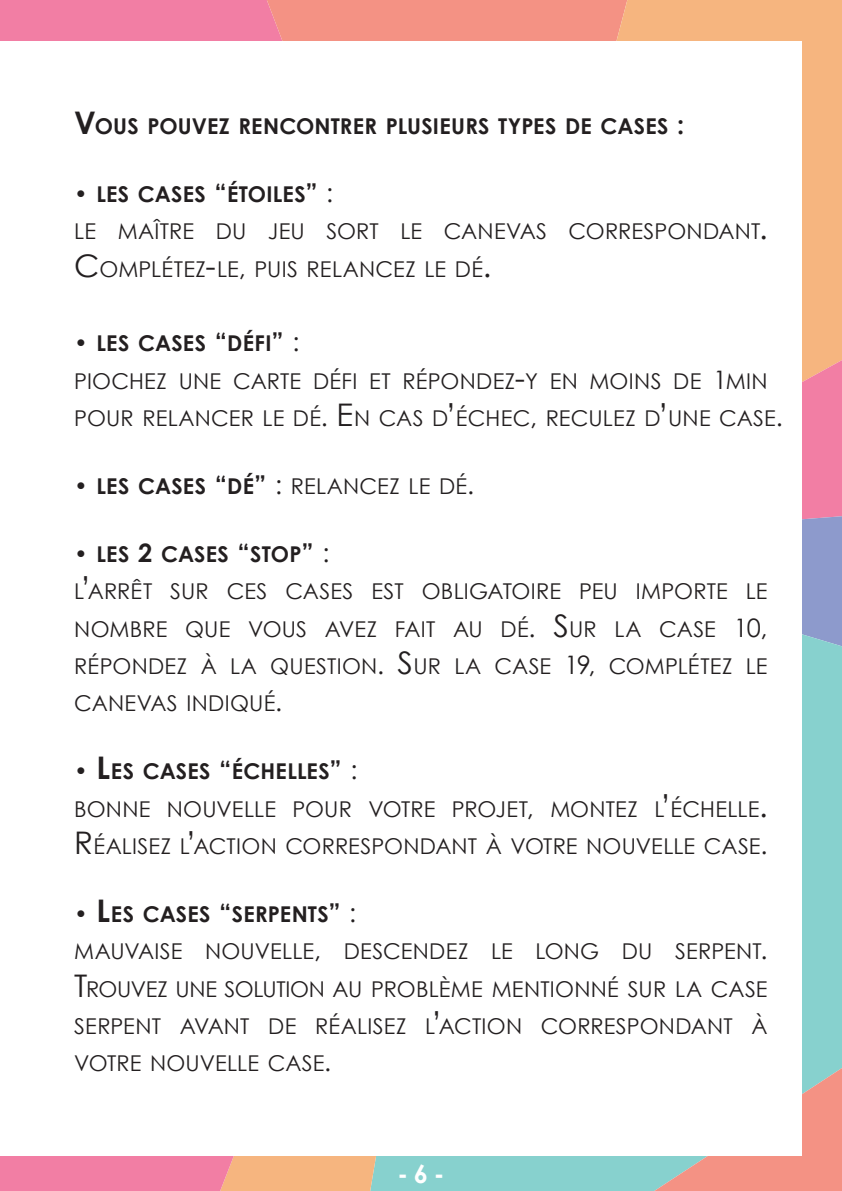
<style>
.page{position:relative;width:842px;height:1191px;background:#fff}
.page>*{position:absolute;margin:0;border:0;box-sizing:border-box;transform-origin:0 0}
.t1{font:700 25.4px "Century Gothic";color:#fff}
.t2{font:21.8px/37.4px "Century Gothic";letter-spacing:.01em;color:#231f20}
.t3{font:700 21.8px "Century Gothic";letter-spacing:.005em;color:#231f20}
.s1{font-size:31.2px}
.s2{font-size:25.4px}
.s3{font-weight:700;font-size:22.6px}
.s4{font-weight:700}
.s5{font-weight:700;font-size:25.4px}
.s6{font-size:22.6px}
.s7{font-weight:700;font-size:31.2px}
</style>
<div class="page">
<div style="left:0;top:0;width:267px;height:41px;background:#f27ea4"></div>
<div style="left:267px;top:0;width:312px;height:41px;background:#f49284"></div>
<svg style="left:579px;top:0;width:263px;height:360px;background:#f5b381"></svg>
<svg style="left:802px;top:360px;width:40px;height:274px;background:#c78cb3"></svg>
<div style="left:411px;top:634px;width:431px;height:557px;background:#87d1ce"></div>
<svg style="left:654px;top:1068px;width:188px;height:123px;background:#e49c8f"></svg>
<svg style="left:315px;top:1156px;width:96px;height:35px;background:#cac09e"></svg>
<svg style="left:0;top:1156px;width:315px;height:35px;background:#f38d99"></svg>
<div style="left:0;top:41px;width:801px;height:1115px;background:#fff"></div>
<p class="t3" style="left:74px;top:110px;width:611px"><span class="s1">V</span>OUS POUVEZ RENCONTRER PLUSIEURS TYPES DE CASES <span class="s2">:</span></p>
<p class="t2" style="left:74px;top:175px;width:695px"><span class="s3">•</span> <span class="s4">LES CASES</span> <span class="s5">“</span><span class="s4">ÉTOILES</span><span class="s5">”</span> <span class="s2">:<br></span>LE MAÎTRE DU JEU SORT LE CANEVAS CORRESPONDANT<span class="s1">.<br>C</span>OMPLÉTEZ<span class="s1">-</span>LE<span class="s2">,</span> PUIS RELANCEZ LE DÉ<span class="s1">.</span></p>
<p class="t2" style="left:74px;top:324px;width:710px"><span class="s6">•</span> <span class="s4">LES CASES</span> <span class="s5">“</span><span class="s4">DÉFI</span><span class="s5">”</span> <span class="s2">:<br></span>PIOCHEZ UNE CARTE DÉFI ET RÉPONDEZ<span class="s1">-</span>Y EN MOINS DE <span class="s2">1</span>MIN<br>POUR RELANCER LE DÉ<span class="s2">.</span> <span class="s1">E</span>N CAS D<span class="s1">’</span>ÉCHEC<span class="s2">,</span> RECULEZ D<span class="s1">’</span>UNE CASE<span class="s2">.</span></p>
<p class="t2" style="left:74px;top:467px;width:401px"><span class="s6">•</span> <span class="s4">LES CASES</span> <span class="s5">“</span><span class="s4">DÉ</span><span class="s5">”</span> <span class="s2">:</span> RELANCEZ LE DÉ<span class="s2">.</span></p>
<p class="t2" style="left:74px;top:535px;width:695px"><span class="s6">•</span> <span class="s4">LES</span> <span class="s5">2</span> <span class="s4">CASES</span> <span class="s5">“</span><span class="s4">STOP</span><span class="s5">”</span> <span class="s2">:<br></span>L<span class="s1">’</span>ARRÊT SUR CES CASES EST OBLIGATOIRE PEU IMPORTE LE NOMBRE QUE VOUS AVEZ FAIT AU DÉ<span class="s2">.</span> <span class="s1">S</span>UR LA CASE <span class="s2">10, </span>RÉPONDEZ À LA QUESTION<span class="s2">.</span> <span class="s1">S</span>UR LA CASE <span class="s2">19,</span> COMPLÉTEZ LE CANEVAS INDIQUÉ<span class="s2">.</span></p>
<p class="t2" style="left:74px;top:752px;width:695px"><span class="s6">•</span> <span class="s7">L</span><span class="s4">ES CASES</span> <span class="s5">“</span><span class="s4">ÉCHELLES</span><span class="s5">”</span> <span class="s2">:<br></span>BONNE NOUVELLE POUR VOTRE PROJET<span class="s2">,</span> MONTEZ L<span class="s1">’</span>ÉCHELLE<span class="s1">.<br>R</span>ÉALISEZ L<span class="s1">’</span>ACTION CORRESPONDANT À VOTRE NOUVELLE CASE<span class="s2">.</span></p>
<p class="t2" style="left:74px;top:895px;width:695px"><span class="s6">•</span> <span class="s7">L</span><span class="s4">ES CASES</span> <span class="s5">“</span><span class="s4">SERPENTS</span><span class="s5">”</span> <span class="s2">:<br></span>MAUVAISE NOUVELLE<span class="s2">,</span> DESCENDEZ LE LONG DU SERPENT<span class="s2">.<br></span><span class="s1">T</span>ROUVEZ UNE SOLUTION AU PROBLÈME MENTIONNÉ SUR LA CASE SERPENT AVANT DE RÉALISEZ L<span class="s1">’</span>ACTION CORRESPONDANT À VOTRE NOUVELLE CASE<span class="s2">.</span></p>
<p class="t1" style="left:397px;top:1154px;width:49px">- 6 -</p>
</div>
